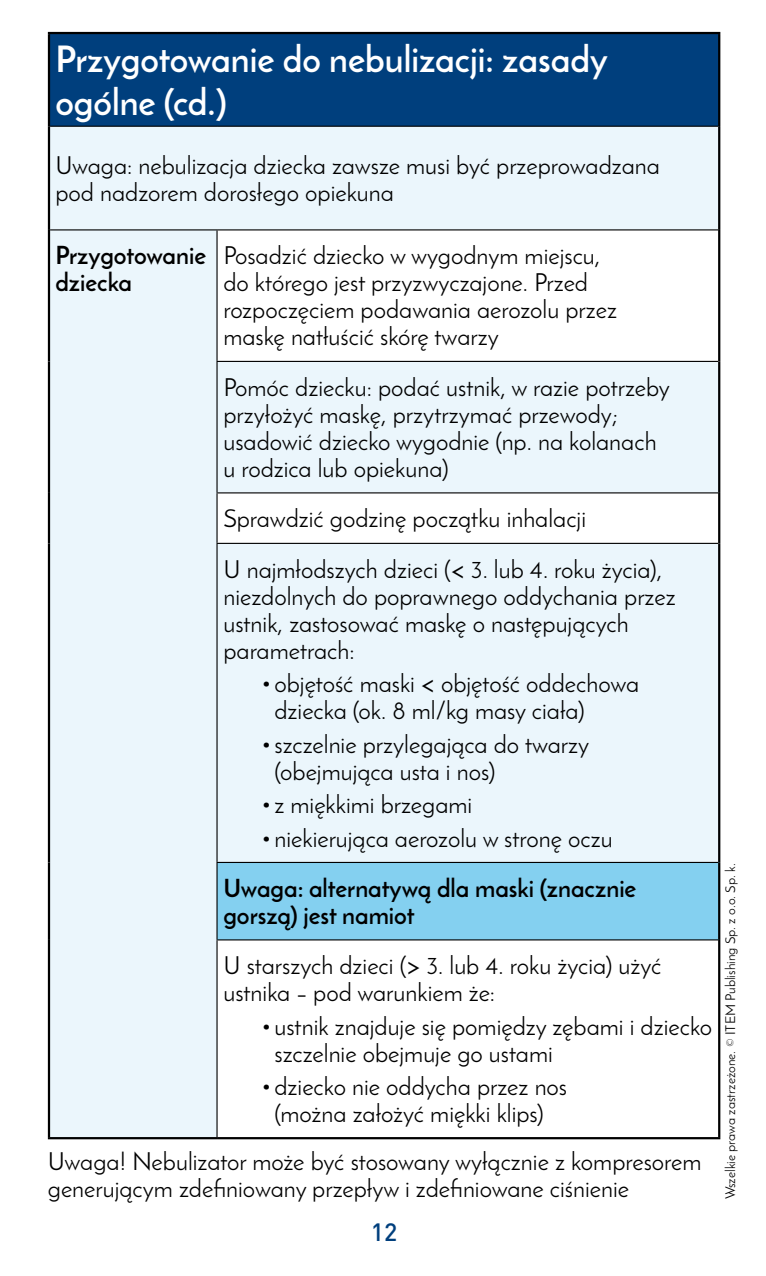
<style>
.page{position:relative;width:766px;height:1276px;background:#fff}
.page>*{position:absolute;margin:0;border:0;box-sizing:border-box;transform-origin:0 0}
.t1{font:700 36px/43.2px "Josefin Sans";color:#fff}
.t2{font:24.75px/27px "Josefin Sans";color:#000}
.t3{font:700 24.75px/27px "Josefin Sans";color:#000}
.t4{font:500 24.75px "DIN Pro";color:#003f7d}
.t5{font:13.5px "Josefin Sans";color:#000}
</style>
<div class="page">
<div style="left:49px;top:33px;width:670px;height:93px;background:#003f7d"></div>
<div style="left:50px;top:127px;width:668px;height:1010px;background:#ebf6fc"></div>
<div style="left:217px;top:230px;width:502px;height:131px;background:#fff"></div>
<svg style="left:217px;top:493px;width:501px;height:644px;fill:#ebf6fc"></svg>
<div style="left:217px;top:862px;width:502px;height:78px;background:#84d0f0"></div>
<hr style="left:216px;top:361px;width:502px;height:1px;background:#000">
<hr style="left:216px;top:492px;width:502px;height:1px;background:#000">
<hr style="left:216px;top:543px;width:502px;height:1px;background:#000">
<hr style="left:216px;top:862px;width:502px;height:1px;background:#000">
<hr style="left:216px;top:939px;width:502px;height:1px;background:#000">
<hr style="left:48px;top:32px;width:169px;height:2px;background:#000">
<hr style="left:48px;top:34px;width:2px;height:92px;background:#000">
<hr style="left:217px;top:32px;width:503px;height:2px;background:#000">
<hr style="left:718px;top:34px;width:2px;height:92px;background:#000">
<hr style="left:48px;top:126px;width:2px;height:104px;background:#000">
<hr style="left:48px;top:230px;width:2px;height:131px;background:#000">
<hr style="left:48px;top:361px;width:2px;height:132px;background:#000">
<hr style="left:48px;top:493px;width:2px;height:50px;background:#000">
<hr style="left:48px;top:543px;width:2px;height:319px;background:#000">
<hr style="left:48px;top:862px;width:2px;height:78px;background:#000">
<hr style="left:48px;top:940px;width:2px;height:197px;background:#000">
<hr style="left:48px;top:1137px;width:169px;height:2px;background:#000">
<hr style="left:718px;top:126px;width:2px;height:104px;background:#000">
<hr style="left:718px;top:230px;width:2px;height:131px;background:#000">
<hr style="left:718px;top:361px;width:2px;height:132px;background:#000">
<hr style="left:718px;top:493px;width:2px;height:50px;background:#000">
<hr style="left:718px;top:543px;width:2px;height:319px;background:#000">
<hr style="left:718px;top:862px;width:2px;height:78px;background:#000">
<hr style="left:718px;top:940px;width:2px;height:197px;background:#000">
<hr style="left:217px;top:1137px;width:503px;height:2px;background:#000">
<hr style="left:50px;top:126px;width:167px;height:1px;background:#000">
<hr style="left:217px;top:126px;width:501px;height:1px;background:#000">
<hr style="left:50px;top:229px;width:167px;height:1px;background:#000">
<hr style="left:217px;top:229px;width:501px;height:1px;background:#000">
<hr style="left:216px;top:230px;width:1px;height:131px;background:#000">
<hr style="left:216px;top:362px;width:1px;height:130px;background:#000">
<hr style="left:216px;top:493px;width:1px;height:50px;background:#000">
<hr style="left:216px;top:544px;width:1px;height:318px;background:#000">
<hr style="left:216px;top:863px;width:1px;height:76px;background:#000">
<hr style="left:216px;top:940px;width:1px;height:197px;background:#000">
<h1 class="t1" style="left:55px;top:37px;width:553px">Przygotowanie do nebulizacji: zasady ogólne (cd.)</h1>
<p class="t2" style="left:55px;top:151px;width:606px">Uwaga: nebulizacja dziecka zawsze musi być przeprowadzana pod nadzorem dorosłego opiekuna</p>
<p class="t3" style="left:55px;top:242px;width:152px">Przygotowanie dziecka</p>
<p class="t2" style="left:223px;top:242px;width:395px">Posadzić dziecko w wygodnym miejscu, do którego jest przyzwyczajone. Przed rozpoczęciem podawania aerozolu przez maskę natłuścić skórę twarzy</p>
<p class="t2" style="left:223px;top:373px;width:448px">Pomóc dziecku: podać ustnik, w razie potrzeby przyłożyć maskę, przytrzymać przewody; usadowić dziecko wygodnie (np. na kolanach u rodzica lub opiekuna)</p>
<p class="t2" style="left:223px;top:493px;width:440px;line-height:50.4px">Sprawdzić godzinę początku inhalacji<br>U najmłodszych dzieci (&lt; 3. lub 4. roku życia),</p>
<p class="t2" style="left:223px;top:582px;width:453px">niezdolnych do poprawnego oddychania przez ustnik, zastosować maskę o następujących parametrach:</p>
<p class="t2" style="left:274px;top:670px;width:366px;text-indent:-13px">• objętość maski &lt; objętość oddechowa dziecka (ok. 8 ml/kg masy ciała)</p>
<p class="t2" style="left:274px;top:730px;width:316px;text-indent:-13px">•szczelnie przylegająca do twarzy (obejmująca usta i nos)</p>
<p class="t2" style="left:261px;top:791px;width:212px">• z miękkimi brzegami</p>
<p class="t2" style="left:261px;top:824px;width:352px">• niekierująca aerozolu w stronę oczu</p>
<p class="t3" style="left:223px;top:874px;width:414px">Uwaga: alternatywą dla maski (znacznie gorszą) jest namiot</p>
<p class="t2" style="left:223px;top:952px;width:439px">U starszych dzieci (&gt; 3. lub 4. roku życia) użyć ustnika – pod warunkiem że:</p>
<p class="t2" style="left:274px;top:1012px;width:439px;text-indent:-13px">• ustnik znajduje się pomiędzy zębami i dziecko szczelnie obejmuje go ustami</p>
<p class="t2" style="left:261px;top:1073px;width:307px;text-align:center">• dziecko nie oddycha przez nos (można założyć miękki klips)</p>
<p class="t2" style="left:48px;top:1147px;width:655px">Uwaga! Nebulizator może być stosowany wyłącznie z kompresorem generującym zdefiniowany przepływ i zdefiniowane ciśnienie</p>
<p class="t4" style="left:371px;top:1215px;width:28px">12</p>
<p class="t5" style="left:722px;top:1199px;width:337px;rotate:-90deg">Wszelkie prawa zastrzeżone. © ITEM Publishing Sp. z o.o. Sp. k.</p>
</div>
